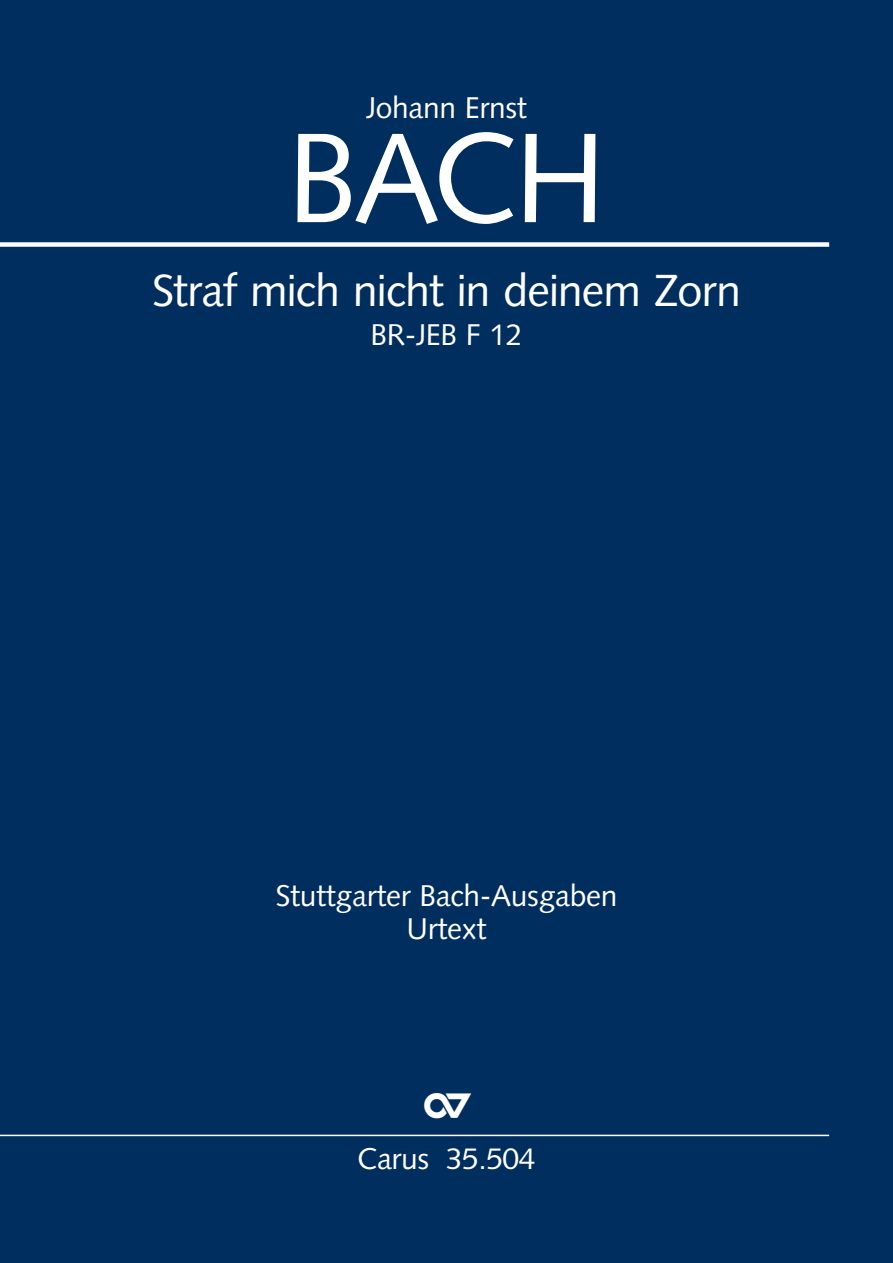
<style>
.page{position:relative;width:893px;height:1263px;background:#002e5e}
.page>*{position:absolute;margin:0;border:0;box-sizing:border-box;transform-origin:0 0}
.t1{font:127.5px "Syntax LT Pro";color:#fff}
.t2{font:45px "Syntax LT Pro";letter-spacing:-.02em;color:#fff}
.Syntax_20_7_5_mm{font:30px "Syntax LT Pro";letter-spacing:-.01em;color:#fff}
.Syntax_20_7_5_mm-2{font:30px "Carus Logo";color:#fff}
</style>
<div class="page">
<div style="left:0;top:242px;width:829px;height:5px;background:#fff"></div>
<hr style="left:0;top:1135px;width:829px;height:1px;background:#fff">
<p class="Syntax_20_7_5_mm" style="left:366px;top:90px;width:162px">Johann Ernst</p>
<p class="t1" style="left:287px;top:103px;width:321px">BACH</p>
<p class="t2" style="left:152px;top:264px;width:591px">Straf mich nicht in deinem Zorn</p>
<p class="Syntax_20_7_5_mm" style="left:370px;top:317px;width:154px">BR-JEB F 12</p>
<p class="Syntax_20_7_5_mm" style="left:275px;top:878px;width:344px">Stuttgarter Bach-Ausgaben</p>
<p class="Syntax_20_7_5_mm" style="left:406px;top:911px;width:82px">Urtext</p>
<p class="Syntax_20_7_5_mm-2" style="left:423px;top:1090px;width:49px">C</p>
<p class="Syntax_20_7_5_mm" style="left:357px;top:1141px;width:180px">Carus 35.504</p>
</div>
